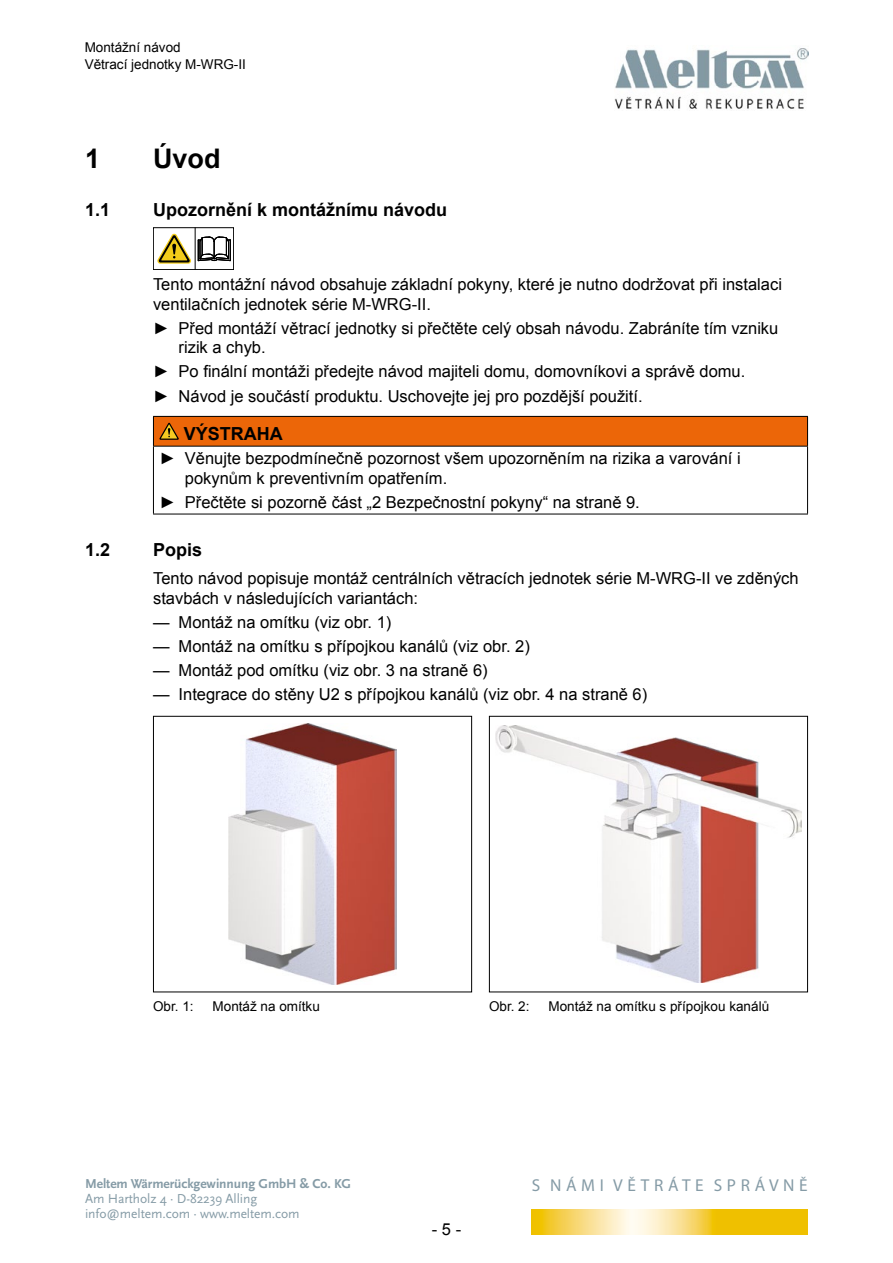
<style>
.page{position:relative;width:893px;height:1263px;background:#fff}
.page>*{position:absolute;margin:0;border:0;box-sizing:border-box;transform-origin:0 0}
.t1{font:700 27px "Arial";color:#000}
.t2{font:700 18px "Arial";color:#000}
.t3{font:17.25px "Myriad Pro";letter-spacing:.27em;color:#859ba6}
.t4{font:16.5px/19.8px "Arial";color:#000}
.t5{font:13.5px/16.2px "Arial";color:#000}
.t6{font:13.5px/15px "Scala Sans Pro";letter-spacing:-.005em;color:#859ba6}
.t7{font:700 13.5px "Scala Sans Pro";letter-spacing:-.005em;color:#859ba6}
</style>
<div class="page">
<svg style="left:531px;top:1209px;width:277px;height:25px;background:#f5d45a"></svg>
<img style="left:614px;top:48px;width:194px;height:61px">
<div style="left:153px;top:227px;width:81px;height:43px;border:1px solid #000"></div>
<hr style="left:195px;top:228px;width:1px;height:42px;background:#000">
<svg style="left:198px;top:237px;width:33px;height:24px"></svg>
<svg style="left:157px;top:234px;width:34px;height:30px"></svg>
<div style="left:153px;top:416px;width:654px;height:30px;background:#ec6608"></div>
<hr style="left:153px;top:416px;width:655px;height:1px;background:#000">
<svg style="left:807px;top:417px;width:1px;height:29px"></svg>
<hr style="left:153px;top:446px;width:655px;height:1px;background:#000">
<hr style="left:153px;top:446px;width:1px;height:68px;background:#000">
<hr style="left:807px;top:446px;width:1px;height:68px;background:#000">
<hr style="left:153px;top:514px;width:655px;height:1px;background:#000">
<svg style="left:153px;top:417px;width:26px;height:29px"></svg>
<img style="left:228px;top:724px;width:169px;height:260px">
<div style="left:153px;top:716px;width:319px;height:276px;border:1px solid #000"></div>
<img style="left:495px;top:725px;width:306px;height:258px">
<div style="left:489px;top:716px;width:319px;height:276px;border:1px solid #000"></div>
<p class="t5" style="left:85px;top:40px;width:163px">Montážní návod<br>Větrací jednotky M-WRG-II</p>
<h1 class="t1" style="left:85px;top:141px;width:17px">1</h1>
<h1 class="t1" style="left:153px;top:141px;width:69px">Úvod</h1>
<p class="t2" style="left:85px;top:197px;width:27px">1.1</p>
<p class="t2" style="left:153px;top:197px;width:296px">Upozornění k montážnímu návodu</p>
<p class="t4" style="left:153px;top:274px;width:630px">Tento montážní návod obsahuje základní pokyny, které je nutno dodržovat při instalaci ventilačních jednotek série M-WRG-II.</p>
<p class="t4" style="left:179px;top:318px;width:601px;text-indent:-26px">► Před montáží větrací jednotky si přečtěte celý obsah návodu. Zabráníte tím vzniku rizik a chyb.</p>
<p class="t4" style="left:153px;top:360px;width:594px;line-height:24px">► Po finální montáži předejte návod majiteli domu, domovníkovi a správě domu. ► Návod je součástí produktu. Uschovejte jej pro pozdější použití.</p>
<p class="t2" style="left:184px;top:421px;width:100px">VÝSTRAHA</p>
<p class="t4" style="left:185px;top:449px;width:557px;text-indent:-26px">► Věnujte bezpodmínečně pozornost všem upozorněním na rizika a varování i pokynům k preventivním opatřením.</p>
<p class="t4" style="left:159px;top:492px;width:482px">► Přečtěte si pozorně část „2 Bezpečnostní pokyny“ na straně 9.</p>
<p class="t2" style="left:85px;top:537px;width:27px">1.2</p>
<p class="t2" style="left:153px;top:537px;width:51px">Popis</p>
<p class="t4" style="left:153px;top:568px;width:647px">Tento návod popisuje montáž centrálních větracích jednotek série M-WRG-II ve zděných stavbách v následujících variantách:</p>
<p class="t4" style="left:153px;top:612px;width:240px">— Montáž na omítku (viz obr. 1)</p>
<p class="t4" style="left:153px;top:636px;width:378px">— Montáž na omítku s přípojkou kanálů (viz obr. 2)</p>
<p class="t4" style="left:153px;top:660px;width:336px">— Montáž pod omítku (viz obr. 3 na straně 6)</p>
<p class="t4" style="left:153px;top:684px;width:496px">— Integrace do stěny U2 s přípojkou kanálů (viz obr. 4 na straně 6)</p>
<p class="t5" style="left:153px;top:998px;width:42px">Obr. 1:</p>
<p class="t5" style="left:213px;top:998px;width:109px">Montáž na omítku</p>
<p class="t5" style="left:489px;top:998px;width:42px">Obr. 2:</p>
<p class="t5" style="left:548px;top:998px;width:222px">Montáž na omítku s přípojkou kanálů</p>
<p class="t7" style="left:85px;top:1176px;width:267px">Meltem Wärmerückgewinnung GmbH &amp; Co. KG</p>
<p class="t6" style="left:85px;top:1191px;width:216px">Am Hartholz 4 · D-82239 Alling info@meltem.com · www.meltem.com</p>
<p class="t4" style="left:432px;top:1219px;width:31px">- 5 -</p>
<p class="t3" style="left:532px;top:1174px;width:278px">S NÁMI VĚTRÁTE SPRÁVNĚ</p>
</div>
